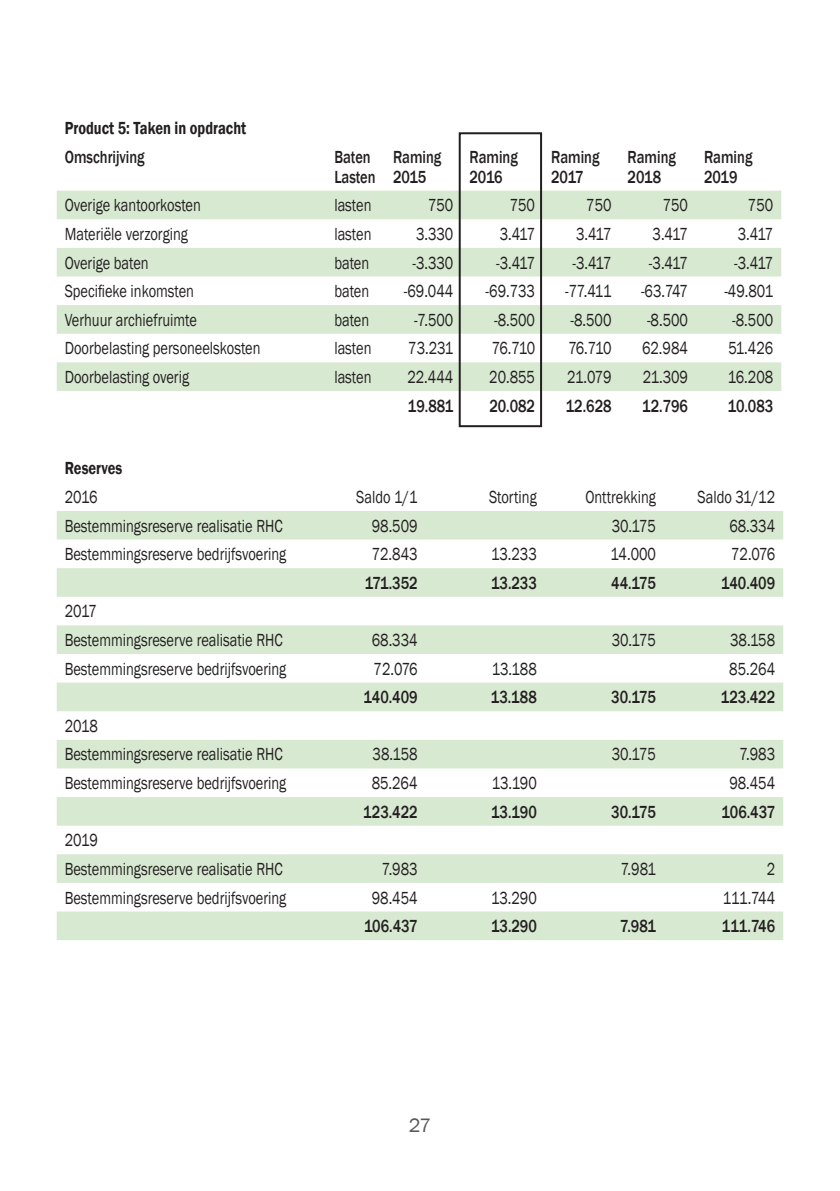
<style>
.page{position:relative;width:840px;height:1191px;background:#fff}
.page>*{position:absolute;margin:0;border:0;box-sizing:border-box;transform-origin:0 0}
.t1{font:20px "Franklin Gothic";color:#57585a}
.t2{font:18px "Franklin Gothic";color:#231f20;scale:.8 1}
.t3{font:500 18px/20px "Franklin Gothic";color:#231f20;scale:.8 1}
.t4{font:600 18px "Franklin Gothic";color:#231f20;scale:.8 1}
</style>
<div class="page">
<svg style="left:57px;top:191px;width:723px;height:200px;fill:#d8e9d2"></svg>
<div style="left:458px;top:132px;width:83px;height:295px;border:2px solid #231f20"></div>
<svg style="left:57px;top:511px;width:725px;height:429px;fill:#d8e9d2"></svg>
<p class="t4" style="left:65px;top:117px;width:228px">Product 5: Taken in opdracht</p>
<p class="t3" style="left:65px;top:147px;width:101px">Omschrijving</p>
<p class="t3" style="left:334px;top:147px;width:53px">Baten<br>Lasten</p>
<p class="t3" style="left:393px;top:147px;width:62px">Raming<br>2015</p>
<p class="t3" style="left:469px;top:147px;width:62px">Raming<br>2016</p>
<p class="t3" style="left:551px;top:147px;width:62px">Raming<br>2017</p>
<p class="t3" style="left:627px;top:147px;width:62px">Raming<br>2018</p>
<p class="t3" style="left:703px;top:147px;width:62px">Raming<br>2019</p>
<p class="t2" style="left:65px;top:194px;width:171px">Overige kantoorkosten</p>
<p class="t2" style="left:334px;top:194px;width:48px">lasten</p>
<p class="t2" style="left:428px;top:194px;width:33px">750</p>
<p class="t2" style="left:509px;top:194px;width:33px">750</p>
<p class="t2" style="left:586px;top:194px;width:33px">750</p>
<p class="t2" style="left:662px;top:194px;width:33px">750</p>
<p class="t2" style="left:747px;top:194px;width:33px">750</p>
<p class="t2" style="left:65px;top:223px;width:155px">Materiële verzorging</p>
<p class="t2" style="left:334px;top:223px;width:48px">lasten</p>
<p class="t2" style="left:416px;top:223px;width:48px">3.330</p>
<p class="t2" style="left:499px;top:223px;width:46px">3.417</p>
<p class="t2" style="left:575px;top:223px;width:46px">3.417</p>
<p class="t2" style="left:652px;top:223px;width:46px">3.417</p>
<p class="t2" style="left:737px;top:223px;width:46px">3.417</p>
<p class="t2" style="left:65px;top:251px;width:106px">Overige baten</p>
<p class="t2" style="left:334px;top:251px;width:45px">baten</p>
<p class="t2" style="left:412px;top:251px;width:53px">-3.330</p>
<p class="t2" style="left:496px;top:251px;width:50px">-3.417</p>
<p class="t2" style="left:572px;top:251px;width:50px">-3.417</p>
<p class="t2" style="left:648px;top:251px;width:50px">-3.417</p>
<p class="t2" style="left:733px;top:251px;width:50px">-3.417</p>
<p class="t2" style="left:65px;top:280px;width:163px">Specifieke inkomsten</p>
<p class="t2" style="left:334px;top:280px;width:45px">baten</p>
<p class="t2" style="left:403px;top:280px;width:63px">-69.044</p>
<p class="t2" style="left:485px;top:280px;width:63px">-69.733</p>
<p class="t2" style="left:565px;top:280px;width:59px">-77.411</p>
<p class="t2" style="left:640px;top:280px;width:60px">-63.747</p>
<p class="t2" style="left:724px;top:280px;width:63px">-49.801</p>
<p class="t2" style="left:65px;top:308px;width:167px">Verhuur archiefruimte</p>
<p class="t2" style="left:334px;top:308px;width:45px">baten</p>
<p class="t2" style="left:414px;top:308px;width:51px">-7.500</p>
<p class="t2" style="left:494px;top:308px;width:53px">-8.500</p>
<p class="t2" style="left:570px;top:308px;width:53px">-8.500</p>
<p class="t2" style="left:646px;top:308px;width:53px">-8.500</p>
<p class="t2" style="left:731px;top:308px;width:53px">-8.500</p>
<p class="t2" style="left:65px;top:337px;width:246px">Doorbelasting personeelskosten</p>
<p class="t2" style="left:334px;top:337px;width:48px">lasten</p>
<p class="t2" style="left:408px;top:337px;width:58px">73.231</p>
<p class="t2" style="left:491px;top:337px;width:55px">76.710</p>
<p class="t2" style="left:568px;top:337px;width:55px">76.710</p>
<p class="t2" style="left:641px;top:337px;width:59px">62.984</p>
<p class="t2" style="left:728px;top:337px;width:58px">51.426</p>
<p class="t2" style="left:65px;top:366px;width:157px">Doorbelasting overig</p>
<p class="t2" style="left:334px;top:366px;width:48px">lasten</p>
<p class="t2" style="left:407px;top:366px;width:59px">22.444</p>
<p class="t2" style="left:489px;top:366px;width:59px">20.855</p>
<p class="t2" style="left:566px;top:366px;width:57px">21.079</p>
<p class="t2" style="left:642px;top:366px;width:58px">21.309</p>
<p class="t2" style="left:727px;top:366px;width:58px">16.208</p>
<p class="t3" style="left:408px;top:396px;width:58px">19.881</p>
<p class="t3" style="left:489px;top:396px;width:59px">20.082</p>
<p class="t3" style="left:565px;top:396px;width:59px">12.628</p>
<p class="t3" style="left:641px;top:396px;width:59px">12.796</p>
<p class="t3" style="left:727px;top:396px;width:58px">10.083</p>
<p class="t4" style="left:65px;top:457px;width:73px">Reserves</p>
<p class="t2" style="left:65px;top:486px;width:42px">2016</p>
<p class="t2" style="left:356px;top:486px;width:78px">Saldo 1/1</p>
<p class="t2" style="left:489px;top:486px;width:61px">Storting</p>
<p class="t2" style="left:585px;top:486px;width:90px">Onttrekking</p>
<p class="t2" style="left:697px;top:486px;width:98px">Saldo 31/12</p>
<p class="t2" style="left:65px;top:514px;width:274px">Bestemmingsreserve realisatie RHC</p>
<p class="t2" style="left:371px;top:514px;width:59px">98.509</p>
<p class="t2" style="left:611px;top:514px;width:57px">30.175</p>
<p class="t2" style="left:729px;top:514px;width:59px">68.334</p>
<p class="t2" style="left:65px;top:543px;width:278px">Bestemmingsreserve bedrijfsvoering</p>
<p class="t2" style="left:371px;top:543px;width:59px">72.843</p>
<p class="t2" style="left:491px;top:543px;width:59px">13.233</p>
<p class="t2" style="left:610px;top:543px;width:58px">14.000</p>
<p class="t2" style="left:730px;top:543px;width:57px">72.076</p>
<p class="t3" style="left:364px;top:573px;width:68px">171.352</p>
<p class="t3" style="left:490px;top:573px;width:59px">13.233</p>
<p class="t3" style="left:611px;top:573px;width:57px">44.175</p>
<p class="t3" style="left:720px;top:573px;width:69px">140.409</p>
<p class="t2" style="left:65px;top:600px;width:42px">2017</p>
<p class="t2" style="left:65px;top:629px;width:274px">Bestemmingsreserve realisatie RHC</p>
<p class="t2" style="left:371px;top:629px;width:59px">68.334</p>
<p class="t2" style="left:611px;top:629px;width:57px">30.175</p>
<p class="t2" style="left:729px;top:629px;width:58px">38.158</p>
<p class="t2" style="left:65px;top:657px;width:278px">Bestemmingsreserve bedrijfsvoering</p>
<p class="t2" style="left:373px;top:657px;width:57px">72.076</p>
<p class="t2" style="left:491px;top:657px;width:58px">13.188</p>
<p class="t2" style="left:728px;top:657px;width:59px">85.264</p>
<p class="t3" style="left:363px;top:687px;width:69px">140.409</p>
<p class="t3" style="left:490px;top:687px;width:59px">13.188</p>
<p class="t3" style="left:611px;top:687px;width:57px">30.175</p>
<p class="t3" style="left:720px;top:687px;width:69px">123.422</p>
<p class="t2" style="left:65px;top:714px;width:43px">2018</p>
<p class="t2" style="left:65px;top:743px;width:274px">Bestemmingsreserve realisatie RHC</p>
<p class="t2" style="left:372px;top:743px;width:58px">38.158</p>
<p class="t2" style="left:611px;top:743px;width:57px">30.175</p>
<p class="t2" style="left:739px;top:743px;width:46px">7.983</p>
<p class="t2" style="left:65px;top:772px;width:278px">Bestemmingsreserve bedrijfsvoering</p>
<p class="t2" style="left:371px;top:772px;width:59px">85.264</p>
<p class="t2" style="left:491px;top:772px;width:58px">13.190</p>
<p class="t2" style="left:729px;top:772px;width:59px">98.454</p>
<p class="t3" style="left:363px;top:802px;width:69px">123.422</p>
<p class="t3" style="left:491px;top:802px;width:59px">13.190</p>
<p class="t3" style="left:611px;top:802px;width:57px">30.175</p>
<p class="t3" style="left:721px;top:802px;width:68px">106.437</p>
<p class="t2" style="left:65px;top:829px;width:43px">2019</p>
<p class="t2" style="left:65px;top:857px;width:274px">Bestemmingsreserve realisatie RHC</p>
<p class="t2" style="left:381px;top:857px;width:46px">7.983</p>
<p class="t2" style="left:620px;top:857px;width:46px">7.981</p>
<p class="t2" style="left:766px;top:857px;width:12px">2</p>
<p class="t2" style="left:65px;top:886px;width:278px">Bestemmingsreserve bedrijfsvoering</p>
<p class="t2" style="left:371px;top:886px;width:59px">98.454</p>
<p class="t2" style="left:491px;top:886px;width:59px">13.290</p>
<p class="t2" style="left:722px;top:886px;width:67px">111.744</p>
<p class="t3" style="left:364px;top:916px;width:68px">106.437</p>
<p class="t3" style="left:490px;top:916px;width:59px">13.290</p>
<p class="t3" style="left:620px;top:916px;width:46px">7.981</p>
<p class="t3" style="left:721px;top:916px;width:68px">111.746</p>
<p class="t1" style="left:408px;top:1112px;width:24px">27</p>
</div>
